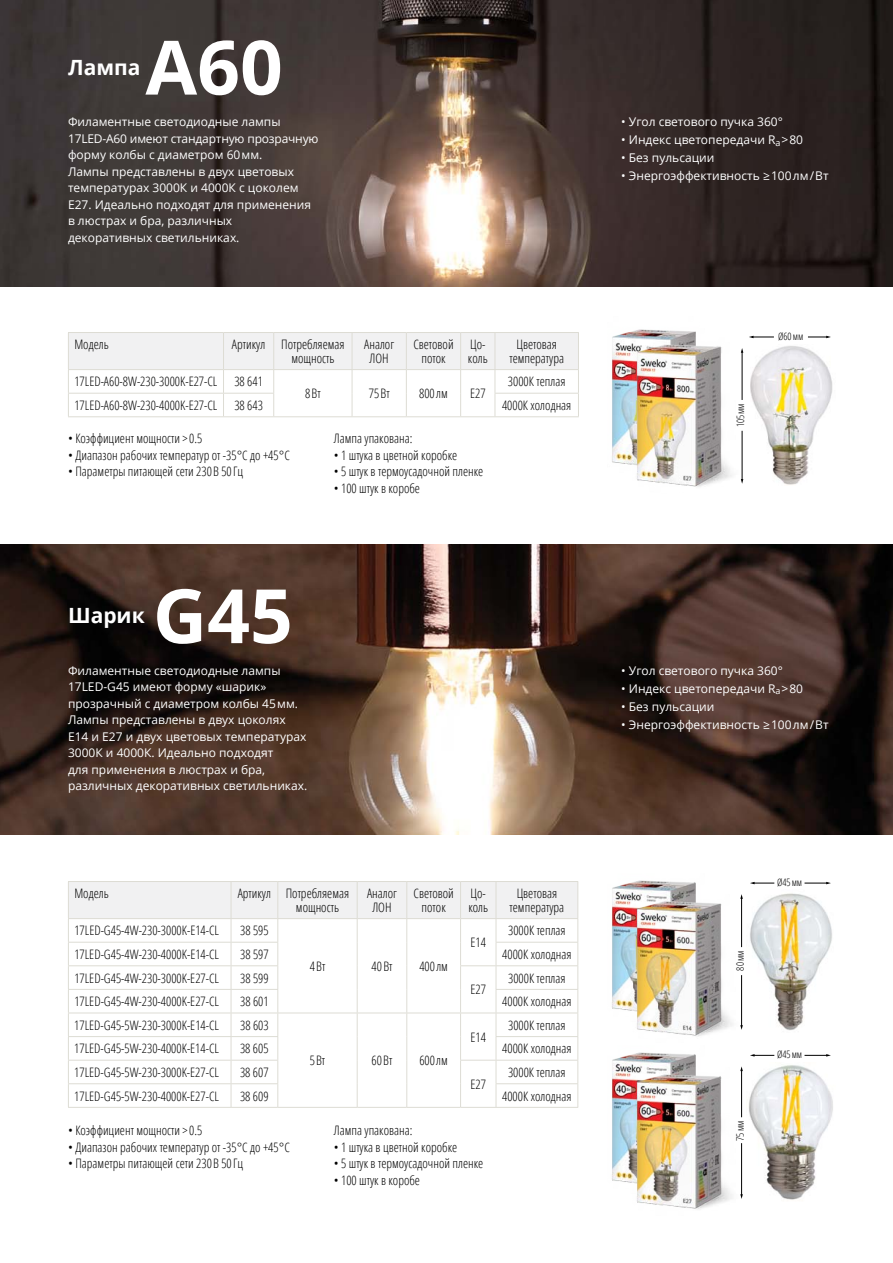
<style>
.page{position:relative;width:893px;height:1263px;background:#fff}
.page>*{position:absolute;margin:0;border:0;box-sizing:border-box;transform-origin:0 0}
.t1{font:700 75px "Open Sans";color:#fff}
.t2{font:700 21px "Open Sans";color:#fff}
.t3{font:300 condensed 13.05px/13.5px "Open Sans";color:#000;text-align:center}
.t4{font:12px/16.5px "Open Sans";color:#fff}
.t5{font:300 condensed 10.35px "Open Sans";color:#000}
</style>
<div class="page">
<img style="left:0;top:0;width:893px;height:286px">
<img style="left:0;top:544px;width:893px;height:291px">
<img style="left:612px;top:329px;width:84px;height:136px">
<img style="left:633px;top:338px;width:111px;height:149px">
<img style="left:612px;top:880px;width:84px;height:131px">
<img style="left:612px;top:1052px;width:84px;height:131px">
<img style="left:633px;top:895px;width:110px;height:141px">
<img style="left:633px;top:1067px;width:110px;height:142px">
<img style="left:751px;top:346px;width:82px;height:139px">
<img style="left:750px;top:893px;width:82px;height:138px">
<img style="left:749px;top:1065px;width:84px;height:135px">
<hr style="left:742px;top:352px;width:1px;height:48px;background:#000">
<hr style="left:742px;top:431px;width:1px;height:49px;background:#000">
<hr style="left:741px;top:898px;width:1px;height:49px;background:#000">
<svg style="left:740px;top:894px;width:3px;height:5px"></svg>
<hr style="left:741px;top:975px;width:1px;height:51px;background:#000">
<svg style="left:740px;top:1025px;width:3px;height:5px"></svg>
<hr style="left:741px;top:1070px;width:1px;height:47px;background:#000">
<svg style="left:740px;top:1066px;width:3px;height:5px"></svg>
<hr style="left:741px;top:1143px;width:1px;height:52px;background:#000">
<svg style="left:740px;top:1194px;width:3px;height:5px"></svg>
<svg style="left:808px;top:336px;width:23px;height:2px"></svg>
<svg style="left:749px;top:336px;width:25px;height:2px"></svg>
<svg style="left:804px;top:882px;width:27px;height:2px"></svg>
<svg style="left:750px;top:882px;width:24px;height:2px"></svg>
<svg style="left:804px;top:1054px;width:27px;height:2px"></svg>
<svg style="left:750px;top:1054px;width:24px;height:2px"></svg>
<hr style="left:68px;top:416px;width:155px;height:1px;background:#dddcd4">
<hr style="left:223px;top:416px;width:51px;height:1px;background:#dddcd4">
<hr style="left:495px;top:416px;width:84px;height:1px;background:#dddcd4">
<hr style="left:274px;top:416px;width:78px;height:1px;background:#dddcd4">
<hr style="left:352px;top:416px;width:54px;height:1px;background:#dddcd4">
<hr style="left:406px;top:416px;width:55px;height:1px;background:#dddcd4">
<svg style="left:68px;top:332px;width:511px;height:84px"></svg>
<hr style="left:461px;top:416px;width:34px;height:1px;background:#dddcd4">
<hr style="left:68px;top:1107px;width:163px;height:1px;background:#dddcd4">
<hr style="left:231px;top:1107px;width:47px;height:1px;background:#dddcd4">
<hr style="left:496px;top:1107px;width:82px;height:1px;background:#dddcd4">
<hr style="left:278px;top:1107px;width:79px;height:1px;background:#dddcd4">
<hr style="left:357px;top:1107px;width:50px;height:1px;background:#dddcd4">
<hr style="left:407px;top:1107px;width:54px;height:1px;background:#dddcd4">
<svg style="left:68px;top:881px;width:510px;height:226px"></svg>
<hr style="left:461px;top:1107px;width:35px;height:1px;background:#dddcd4">
<h1 class="t1" style="left:145px;top:14px;width:139px">A60</h1>
<h2 class="t2" style="left:68px;top:52px;width:74px">Лампа</h2>
<p class="t4" style="left:68px;top:113px;width:252px">Филаментные светодиодные лампы 17LED-А60 имеют стандартную прозрачную форму колбы с диаметром 60мм.<br>Лампы представлены в двух цветовых температурах 3000К и 4000К с цоколем Е27. Идеально подходят для применения в люстрах и бра, различных декоративных светильниках.</p>
<p class="t3" style="left:74px;top:337px;width:36px">Модель</p>
<p class="t3" style="left:291px;top:337px;width:55px;text-align:left;text-indent:-59px">Артикул Потребляемая мощность</p>
<p class="t3" style="left:364px;top:337px;width:31px">Аналог<br>ЛОН</p>
<p class="t3" style="left:413px;top:337px;width:42px">Световой поток</p>
<p class="t3" style="left:468px;top:337px;width:21px;text-align:left">Цо&shy;коль</p>
<p class="t3" style="left:509px;top:337px;width:56px">Цветовая температура</p>
<p class="t3" style="left:74px;top:374px;width:145px">17LED-A60-8W-230-3000K-E27-CL</p>
<p class="t3" style="left:234px;top:374px;width:30px">38 641</p>
<p class="t3" style="left:305px;top:386px;width:17px">8Вт</p>
<p class="t3" style="left:369px;top:386px;width:22px">75Вт</p>
<p class="t3" style="left:419px;top:386px;width:30px">800лм</p>
<p class="t3" style="left:470px;top:386px;width:17px">Е27</p>
<p class="t3" style="left:508px;top:374px;width:59px">3000К теплая</p>
<p class="t3" style="left:74px;top:398px;width:145px">17LED-A60-8W-230-4000K-E27-CL</p>
<p class="t3" style="left:234px;top:398px;width:30px">38 643</p>
<p class="t3" style="left:502px;top:398px;width:71px">4000К холодная</p>
<p class="t3" style="left:68px;top:431px;width:136px">• Коэффициент мощности &gt;0.5</p>
<p class="t3" style="left:68px;top:448px;width:223px">• Диапазон рабочих температур от -35°С до +45°С</p>
<p class="t3" style="left:68px;top:464px;width:177px">• Параметры питающей сети 230В 50Гц</p>
<p class="t3" style="left:334px;top:431px;width:80px">Лампа упакована:</p>
<p class="t3" style="left:334px;top:448px;width:125px">• 1 штука в цветной коробке</p>
<p class="t3" style="left:334px;top:464px;width:151px">• 5 штук в термоусадочной пленке</p>
<p class="t3" style="left:334px;top:481px;width:88px">• 100 штук в коробе</p>
<h2 class="t2" style="left:68px;top:601px;width:78px">Шарик</h2>
<h1 class="t1" style="left:153px;top:563px;width:141px">G45</h1>
<p class="t4" style="left:68px;top:662px;width:241px">Филаментные светодиодные лампы 17LED-G45 имеют форму «шарик» прозрачный с диаметром колбы 45мм.<br>Лампы представлены в двух цоколях Е14 и Е27 и двух цветовых температурах 3000К и 4000К. Идеально подходят<br>для применения в люстрах и бра, различных декоративных светильниках.</p>
<p class="t3" style="left:74px;top:886px;width:36px">Модель</p>
<p class="t3" style="left:296px;top:886px;width:55px;text-align:left;text-indent:-58px">Артикул Потребляемая мощность</p>
<p class="t3" style="left:367px;top:886px;width:31px">Аналог<br>ЛОН</p>
<p class="t3" style="left:413px;top:886px;width:42px">Световой поток</p>
<p class="t3" style="left:468px;top:886px;width:21px;text-align:left">Цо&shy;коль</p>
<p class="t3" style="left:510px;top:886px;width:56px">Цветовая температура</p>
<p class="t3" style="left:74px;top:923px;width:146px">17LED-G45-4W-230-3000K-E14-CL</p>
<p class="t3" style="left:240px;top:923px;width:30px">38 595</p>
<p class="t3" style="left:310px;top:959px;width:17px">4Вт</p>
<p class="t3" style="left:372px;top:959px;width:22px">40Вт</p>
<p class="t3" style="left:419px;top:959px;width:30px">400лм</p>
<p class="t3" style="left:508px;top:923px;width:59px">3000К теплая</p>
<p class="t3" style="left:471px;top:935px;width:17px">Е14</p>
<p class="t3" style="left:74px;top:947px;width:146px">17LED-G45-4W-230-4000K-E14-CL</p>
<p class="t3" style="left:240px;top:947px;width:30px">38 597</p>
<p class="t3" style="left:502px;top:947px;width:71px">4000К холодная</p>
<p class="t3" style="left:74px;top:971px;width:146px">17LED-G45-4W-230-3000K-E27-CL</p>
<p class="t3" style="left:240px;top:971px;width:30px">38 599</p>
<p class="t3" style="left:471px;top:982px;width:17px">E27</p>
<p class="t3" style="left:508px;top:971px;width:59px">3000К теплая</p>
<p class="t3" style="left:74px;top:994px;width:146px">17LED-G45-4W-230-4000K-E27-CL</p>
<p class="t3" style="left:240px;top:994px;width:30px">38 601</p>
<p class="t3" style="left:502px;top:994px;width:71px">4000К холодная</p>
<p class="t3" style="left:74px;top:1018px;width:146px">17LED-G45-5W-230-3000K-E14-CL</p>
<p class="t3" style="left:240px;top:1018px;width:30px">38 603</p>
<p class="t3" style="left:310px;top:1053px;width:17px">5Вт</p>
<p class="t3" style="left:372px;top:1053px;width:22px">60Вт</p>
<p class="t3" style="left:419px;top:1053px;width:30px">600лм</p>
<p class="t3" style="left:508px;top:1018px;width:59px">3000К теплая</p>
<p class="t3" style="left:470px;top:1030px;width:17px">Е14</p>
<p class="t3" style="left:74px;top:1041px;width:146px">17LED-G45-5W-230-4000K-E14-CL</p>
<p class="t3" style="left:240px;top:1041px;width:30px">38 605</p>
<p class="t3" style="left:502px;top:1041px;width:71px">4000К холодная</p>
<p class="t3" style="left:74px;top:1065px;width:146px">17LED-G45-5W-230-3000K-E27-CL</p>
<p class="t3" style="left:240px;top:1065px;width:30px">38 607</p>
<p class="t3" style="left:470px;top:1077px;width:17px">E27</p>
<p class="t3" style="left:508px;top:1065px;width:59px">3000К теплая</p>
<p class="t3" style="left:74px;top:1089px;width:146px">17LED-G45-5W-230-4000K-E27-CL</p>
<p class="t3" style="left:240px;top:1089px;width:30px">38 609</p>
<p class="t3" style="left:502px;top:1089px;width:71px">4000К холодная</p>
<p class="t3" style="left:68px;top:1123px;width:136px">• Коэффициент мощности &gt;0.5</p>
<p class="t3" style="left:68px;top:1140px;width:223px">• Диапазон рабочих температур от -35°С до +45°С</p>
<p class="t3" style="left:68px;top:1156px;width:177px">• Параметры питающей сети 230В 50Гц</p>
<p class="t3" style="left:334px;top:1123px;width:80px">Лампа упакована:</p>
<p class="t3" style="left:334px;top:1140px;width:125px">• 1 штука в цветной коробке</p>
<p class="t3" style="left:334px;top:1156px;width:151px">• 5 штук в термоусадочной пленке</p>
<p class="t3" style="left:334px;top:1173px;width:88px">• 100 штук в коробе</p>
<p class="t4" style="left:621px;top:113px;width:163px">• Угол светового пучка 360°</p>
<p class="t4" style="left:621px;top:131px;width:183px">• Индекс цветопередачи R<sub>a</sub>&gt;80</p>
<p class="t4" style="left:621px;top:149px;width:95px">• Без пульсации</p>
<p class="t4" style="left:621px;top:167px;width:209px">• Энергоэффективность ≥100лм/Вт</p>
<p class="t5" style="left:733px;top:427px;width:25px;rotate:-90deg">105мм</p>
<p class="t5" style="left:778px;top:329px;width:27px">Ø60мм</p>
<p class="t4" style="left:621px;top:662px;width:163px">• Угол светового пучка 360°</p>
<p class="t4" style="left:621px;top:680px;width:183px">• Индекс цветопередачи R<sub>a</sub>&gt;80</p>
<p class="t4" style="left:621px;top:698px;width:95px">• Без пульсации</p>
<p class="t4" style="left:621px;top:716px;width:209px">• Энергоэффективность ≥100лм/Вт</p>
<p class="t5" style="left:733px;top:970px;width:21px;rotate:-90deg">80мм</p>
<p class="t5" style="left:733px;top:1141px;width:21px;rotate:-90deg">75мм</p>
<p class="t5" style="left:777px;top:875px;width:27px">Ø45мм</p>
<p class="t5" style="left:777px;top:1047px;width:27px">Ø45мм</p>
</div>
